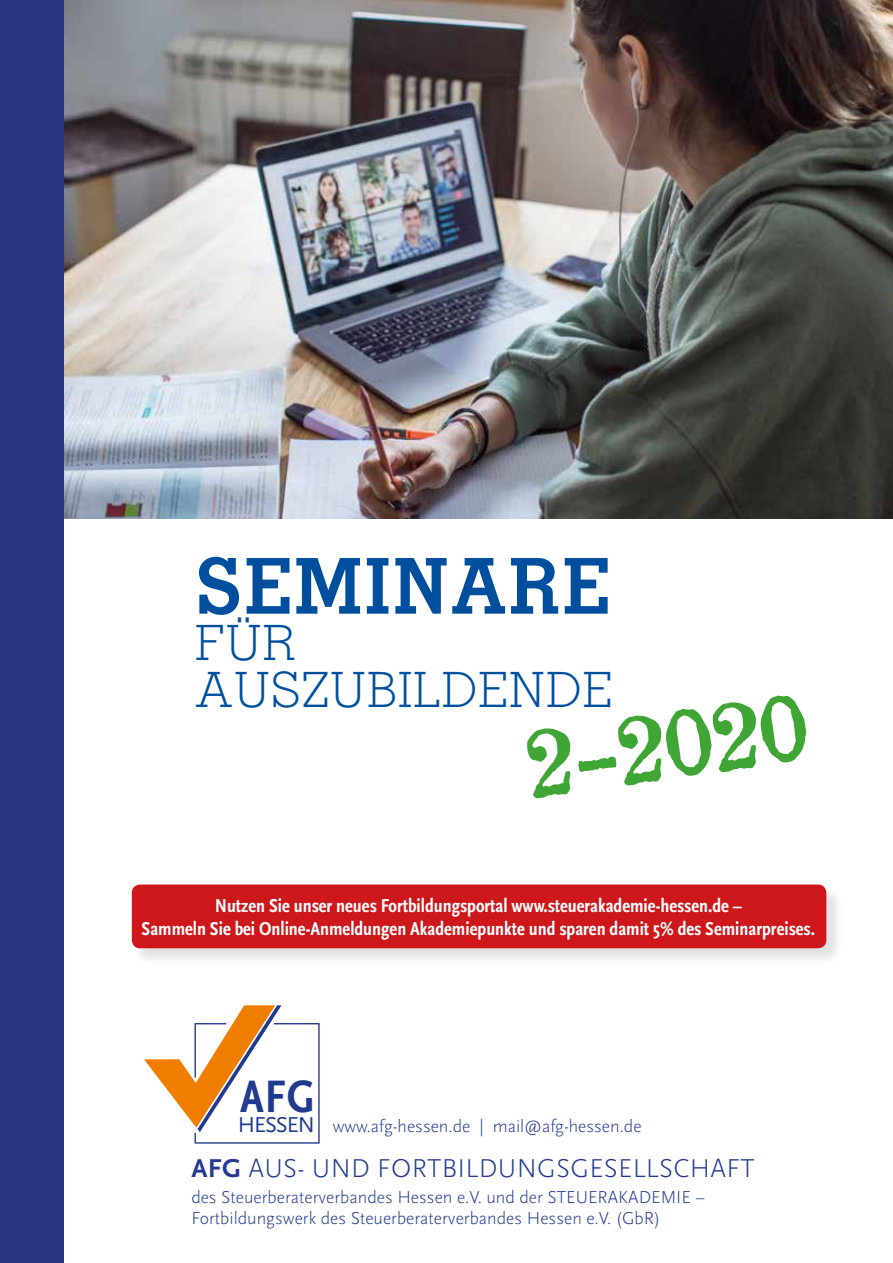
<style>
.page{position:relative;width:893px;height:1263px;background:#fff}
.page>*{position:absolute;margin:0;border:0;box-sizing:border-box;transform-origin:0 0}
.t1{font:700 77.1px "Memphis LT";letter-spacing:.03em;color:#004f9f}
.t2{font:64.8px "zai Drukarnia Akademii Krakowskiej 1674";color:#3fa535}
.t3{font:300 48.6px/46.5px "Memphis LT";letter-spacing:.03em;color:#004f9f}
.t4{font:700 condensed 47.55px "Scala Sans";color:#213a8f}
.t5{font:300 27px "Scala Sans";letter-spacing:.01em;color:#213a8f}
.t6{font:700 condensed 19.5px/23.4px "Scala Sans";color:#fff;text-align:center}
.t7{font:300 18px/21.6px "Scala Sans";color:#213a8f}
.s1{font-weight:400;font-size:22.5px}
.s2{font-weight:700}
</style>
<div class="page">
<img style="left:64px;top:0;width:829px;height:519px">
<div style="left:0;top:0;width:64px;height:1263px;background:#283583"></div>
<svg style="left:144px;top:1005px;width:176px;height:138px"></svg>
<div style="left:133px;top:885px;width:711px;height:81px;background:#000;opacity:.12"></div>
<div style="left:132px;top:884px;width:694px;height:64px;background:#cd171a;border-radius:9px"></div>
<h1 class="t1" style="left:195px;top:538px;width:416px">SEMINARE</h1>
<h3 class="t3" style="left:195px;top:619px;width:419px">FÜR<br>AUSZUBILDENDE</h3>
<h2 class="t2" style="left:523px;top:739px;width:285px;rotate:-8deg">2-2020</h2>
<p class="t6" style="left:142px;top:894px;width:675px">Nutzen Sie unser neues Fortbildungsportal www.steuerakademie-hessen.de –<br>Sammeln Sie bei Online-Anmeldungen Akademiepunkte und sparen damit 5% des Seminarpreises.</p>
<h3 class="t4" style="left:240px;top:1071px;width:76px">AFG</h3>
<p class="t7" style="left:238px;top:1115px;width:405px"><span class="s1">HESSEN</span> www.afg-hessen.de | mail@afg-hessen.de</p>
<h3 class="t5" style="left:191px;top:1153px;width:565px"><span class="s2">AFG</span> AUS- UND FORTBILDUNGSGESELLSCHAFT</h3>
<p class="t7" style="left:191px;top:1186px;width:515px">des Steuerberaterverbandes Hessen e.V. und der STEUERAKADEMIE –<br>Fortbildungswerk des Steuerberaterverbandes Hessen e.V. (GbR)</p>
</div>
